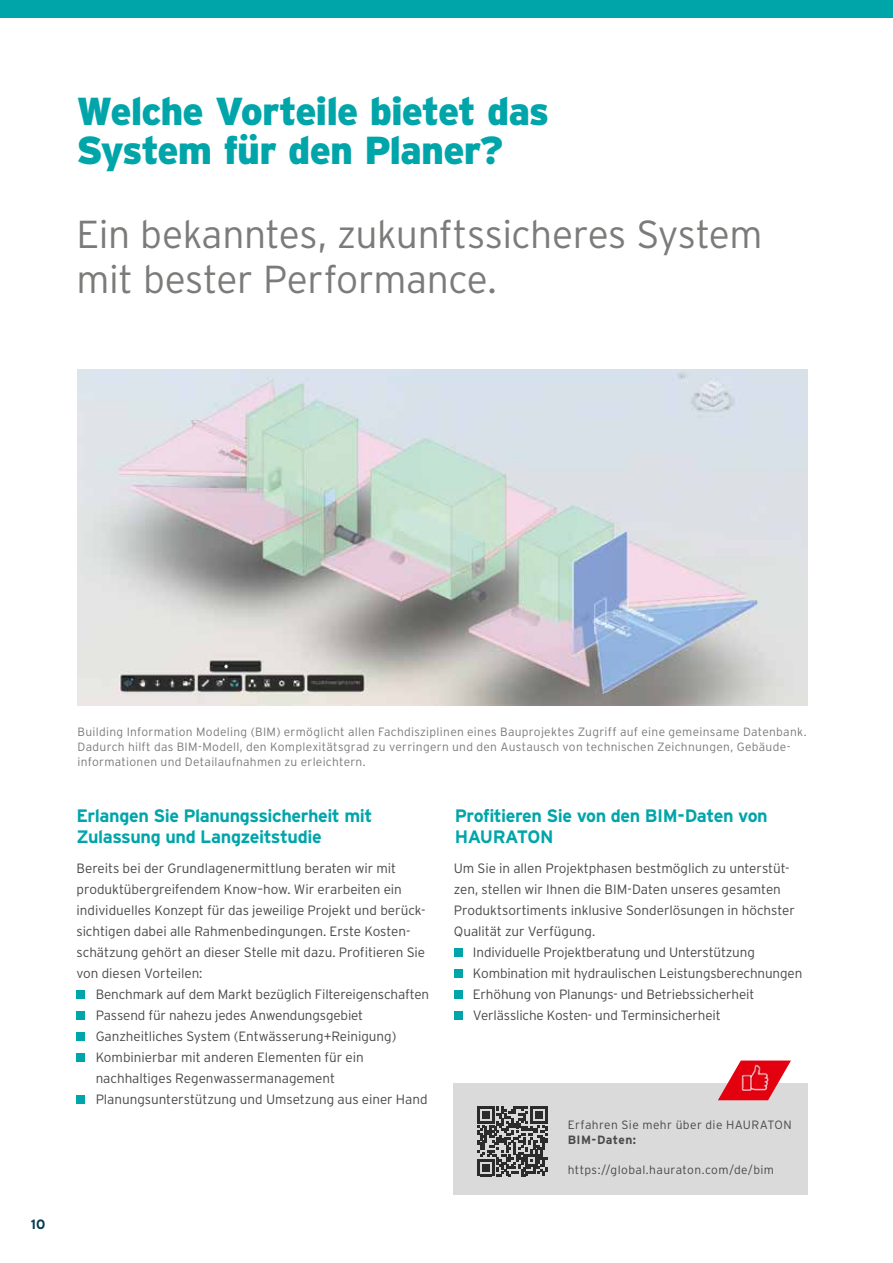
<style>
.page{position:relative;width:893px;height:1263px;background:#fff}
.page>*{position:absolute;margin:0;border:0;box-sizing:border-box;transform-origin:0 0}
.t1{font:300 39px/45px "Interstate";letter-spacing:-.01em;color:#7b7b7a}
.t2{font:900 39px/39px "Interstate";letter-spacing:-.025em;color:#00a5aa}
.t3{font:700 18px/21px "Interstate";letter-spacing:-.025em;color:#00a5aa}
.t4{font:300 13.5px/21px "Interstate";letter-spacing:-.005em;color:#494948}
.t5{font:700 13.5px "Interstate";color:#053b4f}
.t6{font:300 12px/15px "Interstate";letter-spacing:.025em;color:#7b7b7a}
.t7{font:300 12px "Interstate";letter-spacing:.035em;color:#494948}
.t8{font:700 12px "Interstate";letter-spacing:.03em;color:#494948}
</style>
<div class="page">
<div style="left:0;top:0;width:893px;height:17px;background:#00a5aa"></div>
<img style="left:78px;top:369px;width:730px;height:336px">
<div style="left:77px;top:990px;width:8px;height:9px;background:#00a5aa"></div>
<div style="left:77px;top:1011px;width:8px;height:9px;background:#00a5aa"></div>
<div style="left:77px;top:1032px;width:8px;height:9px;background:#00a5aa"></div>
<div style="left:77px;top:1053px;width:8px;height:9px;background:#00a5aa"></div>
<div style="left:77px;top:1095px;width:8px;height:9px;background:#00a5aa"></div>
<div style="left:454px;top:948px;width:8px;height:9px;background:#00a5aa"></div>
<div style="left:454px;top:969px;width:8px;height:9px;background:#00a5aa"></div>
<div style="left:454px;top:990px;width:8px;height:9px;background:#00a5aa"></div>
<div style="left:454px;top:1011px;width:8px;height:9px;background:#00a5aa"></div>
<div style="left:454px;top:1083px;width:354px;height:112px;background:#dadada"></div>
<svg style="left:477px;top:1106px;width:70px;height:70px"></svg>
<svg style="left:718px;top:1060px;width:73px;height:40px"></svg>
<img style="left:737px;top:1060px;width:41px;height:39px">
<h1 class="t2" style="left:77px;top:91px;width:474px">Welche Vorteile bietet das<br>System für den Planer?</h1>
<h1 class="t1" style="left:77px;top:211px;width:688px">Ein bekanntes, zukunftssicheres System mit bester Performance.</h1>
<p class="t5" style="left:31px;top:1217px;width:16px">10</p>
<p class="t6" style="left:78px;top:724px;width:730px">Building Information Modeling (BIM) ermöglicht allen Fachdisziplinen eines Bauprojektes Zugriff auf eine gemeinsame Datenbank.<br>Dadurch hilft das BIM-Modell, den Komplexitätsgrad zu verringern und den Austausch von technischen Zeichnungen, Gebäude&shy;informationen und Detailaufnahmen zu erleichtern.</p>
<h2 class="t3" style="left:77px;top:805px;width:297px">Erlangen Sie Planungssicherheit mit<br>Zulassung und Langzeitstudie</h2>
<p class="t4" style="left:77px;top:858px;width:351px">Bereits bei der Grundlagenermittlung beraten wir mit produktübergreifendem Know–how. Wir erarbeiten ein individuelles Konzept für das jeweilige Projekt und berück&shy;sichtigen dabei alle Rahmenbedingungen. Erste Kosten&shy;schätzung gehört an dieser Stelle mit dazu. Profitieren Sie von diesen Vorteilen:</p>
<p class="t4" style="left:96px;top:984px;width:335px">Benchmark auf dem Markt bezüglich Filtereigenschaften Passend für nahezu jedes Anwendungsgebiet Ganzheitliches System (Entwässerung+Reinigung)<br>Kombinierbar mit anderen Elementen für ein nachhaltiges Regenwassermanagement Planungsunterstützung und Umsetzung aus einer Hand</p>
<h2 class="t3" style="left:455px;top:805px;width:314px">Profitieren Sie von den BIM-Daten von<br>HAURATON</h2>
<p class="t4" style="left:454px;top:858px;width:337px">Um Sie in allen Projektphasen bestmöglich zu unterstüt-</p>
<p class="t4" style="left:454px;top:879px;width:329px">zen, stellen wir Ihnen die BIM-Daten unseres gesamten</p>
<p class="t4" style="left:454px;top:900px;width:343px">Produktsortiments inklusive Sonderlösungen in höchster</p>
<p class="t4" style="left:454px;top:921px;width:143px">Qualität zur Verfügung.</p>
<p class="t4" style="left:473px;top:942px;width:283px">Individuelle Projektberatung und Unterstützung</p>
<p class="t4" style="left:473px;top:963px;width:331px">Kombination mit hydraulischen Leistungsberechnungen</p>
<p class="t4" style="left:473px;top:984px;width:283px">Erhöhung von Planungs- und Betriebssicherheit</p>
<p class="t4" style="left:473px;top:1005px;width:249px">Verlässliche Kosten- und Terminsicherheit</p>
<p class="t7" style="left:568px;top:1118px;width:226px">Erfahren Sie mehr über die HAURATON</p>
<p class="t8" style="left:568px;top:1133px;width:70px">BIM-Daten:</p>
<p class="t7" style="left:568px;top:1163px;width:208px">https://global.hauraton.com/de/bim</p>
</div>
